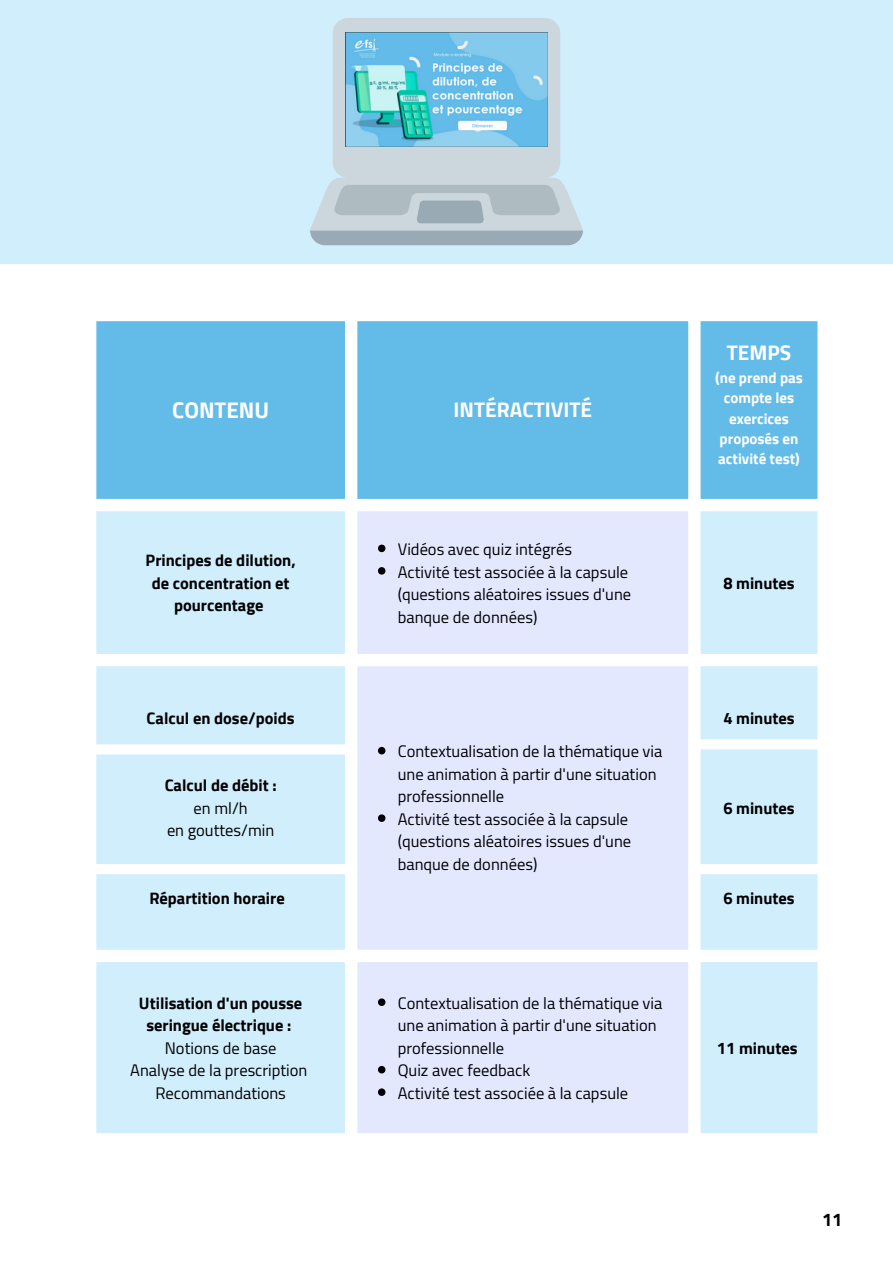
<style>
.page{position:relative;width:893px;height:1264px;background:#fff}
.page>*{position:absolute;margin:0;border:0;box-sizing:border-box;transform-origin:0 0}
.t1{font:700 22.5px "Cairo";color:#fff}
.t2{font:700 21px "Cairo";color:#fff}
.t3{font:700 18px "Cairo";color:#000}
.t4{font:16.5px/22.5px "Cairo";color:#000}
.t5{font:700 16.5px/22.5px "Cairo";color:#000;text-align:center}
.t6{font:700 15px/20.2px "Cairo";color:#fff;text-align:center}
</style>
<div class="page">
<div style="left:0;top:0;width:892px;height:264px;background:#d1eefd"></div>
<svg style="left:310px;top:18px;width:273px;height:213px;fill:#ccd6dd"></svg>
<div style="left:310px;top:231px;width:273px;height:14px;background:#9aaab4"></div>
<div style="left:348px;top:33px;width:197px;height:129px;background:#ccd6dd;border-radius:8px"></div>
<svg style="left:333px;top:185px;width:228px;height:38px;background:#b3bfc6"></svg>
<img style="left:346px;top:33px;width:201px;height:113px">
<div style="left:96px;top:321px;width:721px;height:178px;background:#63bbe8"></div>
<svg style="left:96px;top:511px;width:721px;height:622px;background:#d5effd"></svg>
<div style="left:357px;top:511px;width:331px;height:622px;background:#e3e8ff"></div>
<svg style="left:378px;top:544px;width:7px;height:8px"></svg>
<svg style="left:378px;top:567px;width:7px;height:7px"></svg>
<svg style="left:378px;top:747px;width:7px;height:7px"></svg>
<svg style="left:378px;top:814px;width:7px;height:8px"></svg>
<svg style="left:378px;top:998px;width:7px;height:7px"></svg>
<svg style="left:378px;top:1065px;width:7px;height:8px"></svg>
<svg style="left:378px;top:1088px;width:7px;height:7px"></svg>
<div style="left:94px;top:744px;width:252px;height:10px;background:#fff"></div>
<div style="left:691px;top:739px;width:201px;height:10px;background:#fff"></div>
<div style="left:94px;top:864px;width:252px;height:10px;background:#fff"></div>
<div style="left:696px;top:864px;width:196px;height:10px;background:#fff"></div>
<h1 class="t1" style="left:172px;top:396px;width:98px">CONTENU</h1>
<p class="t2" style="left:453px;top:397px;width:140px">INTÉRACTIVITÉ</p>
<p class="t5" style="left:146px;top:549px;width:151px">Principes de dilution, de concentration et pourcentage</p>
<p class="t4" style="left:398px;top:538px;width:235px">Vidéos avec quiz intégrés<br>Activité test associée à la capsule (questions aléatoires issues d'une banque de données)</p>
<p class="t5" style="left:147px;top:706px;width:149px">Calcul en dose/poids</p>
<p class="t5" style="left:165px;top:774px;width:113px">Calcul de débit :</p>
<p class="t4" style="left:167px;top:796px;width:109px;text-align:center">en ml/h<br>en gouttes/min</p>
<p class="t5" style="left:149px;top:886px;width:137px">Répartition horaire</p>
<p class="t5" style="left:139px;top:992px;width:165px">Utilisation d'un pousse seringue électrique :</p>
<p class="t4" style="left:130px;top:1036px;width:179px;text-align:center">Notions de base<br>Analyse de la prescription<br>Recommandations</p>
<p class="t4" style="left:398px;top:740px;width:266px">Contextualisation de la thématique via une animation à partir d'une situation professionnelle<br>Activité test associée à la capsule (questions aléatoires issues d'une banque de données)</p>
<p class="t4" style="left:398px;top:992px;width:266px">Contextualisation de la thématique via une animation à partir d'une situation professionnelle<br>Quiz avec feedback<br>Activité test associée à la capsule</p>
<p class="t2" style="left:726px;top:340px;width:66px">TEMPS</p>
<p class="t6" style="left:715px;top:368px;width:89px">(ne prend pas compte les exercices proposés en activité test)</p>
<p class="t5" style="left:723px;top:572px;width:73px">8 minutes</p>
<p class="t5" style="left:723px;top:706px;width:73px">4 minutes</p>
<p class="t5" style="left:723px;top:796px;width:73px">6 minutes</p>
<p class="t5" style="left:723px;top:886px;width:73px">6 minutes</p>
<p class="t5" style="left:716px;top:1036px;width:82px">11 minutes</p>
<p class="t3" style="left:822px;top:1209px;width:22px">11</p>
</div>
